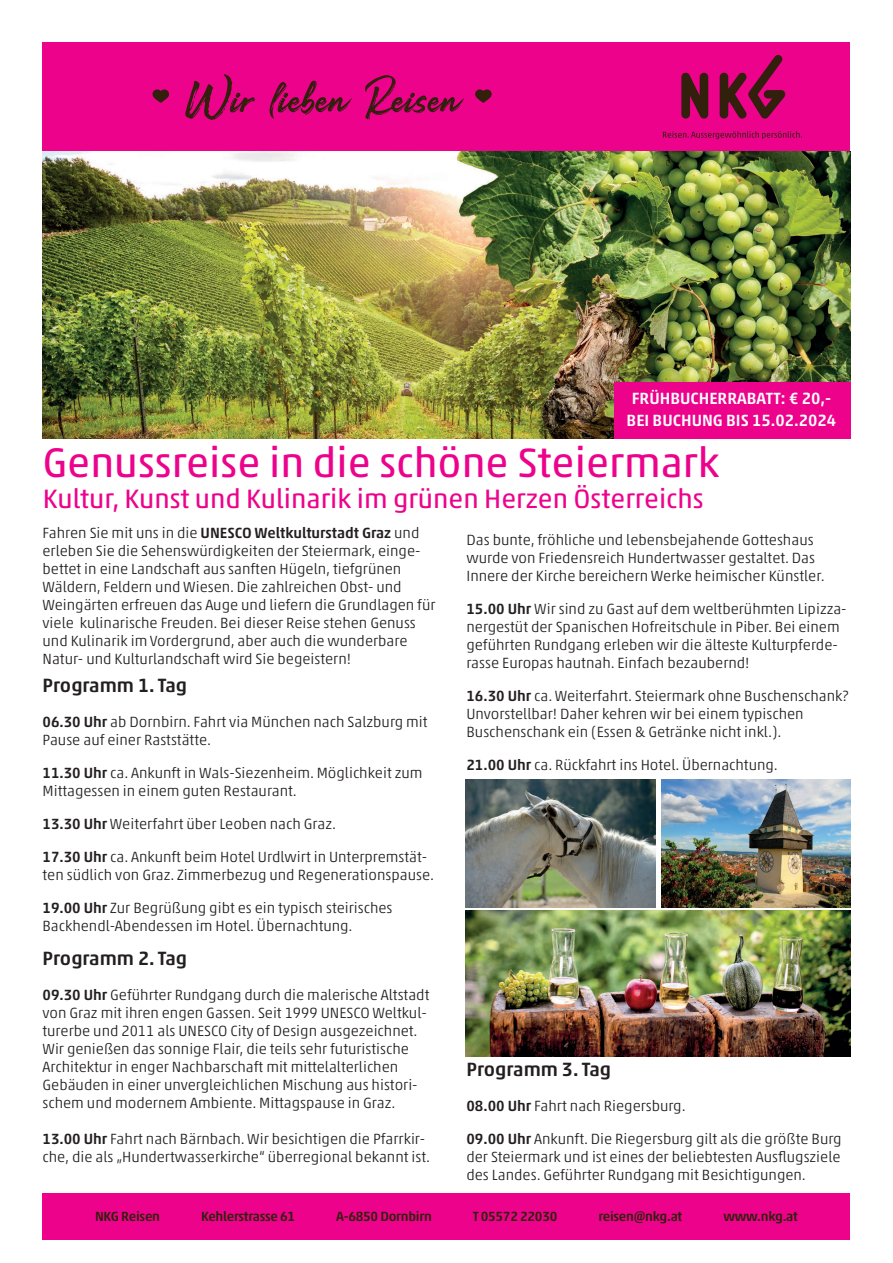
<style>
.page{position:relative;width:893px;height:1263px;background:#fff}
.page>*{position:absolute;margin:0;border:0;box-sizing:border-box;transform-origin:0 0}
.t1{font:42px "Akko Pro";color:#ed028c}
.t2{font:27px "Akko Pro";color:#ed028c}
.t3{font:500 19.5px "Akko Pro";color:#231f20}
.t4{font:500 16.5px/22.5px "Akko Pro";color:#fff;text-align:center}
.t5{font:300 15px/18px "Akko Pro";color:#231f20}
.t6{font:500 13.5px "Akko Pro";letter-spacing:-.02em;color:#321f0c}
.s1{font-weight:500}
</style>
<div class="page">
<img style="left:466px;top:779px;width:189px;height:128px">
<div style="left:43px;top:43px;width:807px;height:109px;background:#ed028c"></div>
<svg style="left:475px;top:89px;width:17px;height:14px"></svg>
<svg style="left:152px;top:89px;width:17px;height:14px"></svg>
<svg style="left:185px;top:74px;width:70px;height:46px"></svg>
<svg style="left:270px;top:81px;width:82px;height:38px"></svg>
<svg style="left:365px;top:75px;width:99px;height:45px"></svg>
<svg style="left:663px;top:131px;width:139px;height:8px"></svg>
<svg style="left:681px;top:72px;width:27px;height:47px"></svg>
<svg style="left:720px;top:55px;width:65px;height:64px"></svg>
<img style="left:43px;top:152px;width:807px;height:287px">
<div style="left:43px;top:1193px;width:807px;height:46px;background:#ed028c"></div>
<img style="left:661px;top:779px;width:190px;height:128px">
<img style="left:466px;top:910px;width:384px;height:147px">
<div style="left:614px;top:382px;width:236px;height:57px;background:#ed028c"></div>
<p class="t4" style="left:627px;top:387px;width:211px">FRÜHBUCHERRABATT: € 20,-<br>BEI BUCHUNG BIS 15.02.2024</p>
<h1 class="t1" style="left:43px;top:437px;width:678px">Genussreise in die schöne Steiermark</h1>
<h2 class="t2" style="left:43px;top:483px;width:662px">Kultur, Kunst und Kulinarik im grünen Herzen Österreichs</h2>
<p class="t5" style="left:43px;top:523px;width:394px">Fahren Sie mit uns in die <span class="s1">UNESCO Weltkulturstadt Graz</span> und erleben Sie die Sehenswürdigkeiten der Steiermark, einge&shy;bettet in eine Landschaft aus sanften Hügeln, tiefgrünen Wäldern, Feldern und Wiesen. Die zahlreichen Obst- und Weingärten erfreuen das Auge und liefern die Grundlagen für viele kulinarische Freuden. Bei dieser Reise stehen Genuss und Kulinarik im Vordergrund, aber auch die wunderbare Natur- und Kulturlandschaft wird Sie begeistern!</p>
<h3 class="t3" style="left:43px;top:674px;width:146px">Programm 1. Tag</h3>
<p class="t5" style="left:43px;top:712px;width:387px"><span class="s1">06.30 Uhr</span> ab Dornbirn. Fahrt via München nach Salzburg mit<br>Pause auf einer Raststätte.</p>
<p class="t5" style="left:43px;top:763px;width:382px"><span class="s1">11.30 Uhr</span> ca. Ankunft in Wals-Siezenheim. Möglichkeit zum<br>Mittagessen in einem guten Restaurant.</p>
<p class="t5" style="left:43px;top:814px;width:295px"><span class="s1">13.30 Uhr</span> Weiterfahrt über Leoben nach Graz.</p>
<p class="t5" style="left:43px;top:847px;width:393px"><span class="s1">17.30 Uhr</span> ca. Ankunft beim Hotel Urdlwirt in Unterpremstät&shy;ten südlich von Graz. Zimmerbezug und Regenerationspause.</p>
<p class="t5" style="left:43px;top:898px;width:351px"><span class="s1">19.00 Uhr</span> Zur Begrüßung gibt es ein typisch steirisches<br>Backhendl-Abendessen im Hotel. Übernachtung.</p>
<h3 class="t3" style="left:43px;top:946px;width:146px">Programm 2. Tag</h3>
<p class="t5" style="left:43px;top:985px;width:388px"><span class="s1">09.30 Uhr</span> Geführter Rundgang durch die malerische Altstadt von Graz mit ihren engen Gassen. Seit 1999 UNESCO Weltkul&shy;turerbe und 2011 als UNESCO City of Design ausgezeichnet.<br>Wir genießen das sonnige Flair, die teils sehr futuristische Architektur in enger Nachbarschaft mit mittelalterlichen Gebäuden in einer unvergleichlichen Mischung aus histori&shy;schem und modernem Ambiente. Mittagspause in Graz.</p>
<p class="t5" style="left:43px;top:1129px;width:389px"><span class="s1">13.00 Uhr</span> Fahrt nach Bärnbach. Wir besichtigen die Pfarrkir&shy;che, die als „Hundertwasserkirche“ überregional bekannt ist.</p>
<p class="t5" style="left:466px;top:531px;width:360px">Das bunte, fröhliche und lebensbejahende Gotteshaus wurde von Friedensreich Hundertwasser gestaltet. Das<br>Innere der Kirche bereichern Werke heimischer Künstler.</p>
<p class="t5" style="left:466px;top:600px;width:382px"><span class="s1">15.00 Uhr</span> Wir sind zu Gast auf dem weltberühmten Lipizza&shy;nergestüt der Spanischen Hofreitschule in Piber. Bei einem geführten Rundgang erleben wir die älteste Kulturpferde&shy;rasse Europas hautnah. Einfach bezaubernd!</p>
<p class="t5" style="left:466px;top:687px;width:384px"><span class="s1">16.30 Uhr</span> ca. Weiterfahrt. Steiermark ohne Buschenschank?<br>Unvorstellbar! Daher kehren wir bei einem typischen<br>Buschenschank ein (Essen &amp; Getränke nicht inkl.).</p>
<p class="t5" style="left:466px;top:756px;width:313px"><span class="s1">21.00 Uhr</span> ca. Rückfahrt ins Hotel. Übernachtung.</p>
<h3 class="t3" style="left:466px;top:1058px;width:146px">Programm 3. Tag</h3>
<p class="t5" style="left:466px;top:1096px;width:221px"><span class="s1">08.00 Uhr</span> Fahrt nach Riegersburg.</p>
<p class="t5" style="left:466px;top:1129px;width:377px;text-align:justify"><span class="s1">09.00 Uhr</span> Ankunft. Die Riegersburg gilt als die größte Burg der Steiermark und ist eines der beliebtesten Ausflugsziele des Landes. Geführter Rundgang mit Besichtigungen.</p>
<p class="t6" style="left:95px;top:1208px;width:67px">NKG Reisen</p>
<p class="t6" style="left:201px;top:1208px;width:96px">Kehlerstrasse 61</p>
<p class="t6" style="left:336px;top:1208px;width:97px">A-6850 Dornbirn</p>
<p class="t6" style="left:473px;top:1208px;width:86px">T 05572 22030</p>
<p class="t6" style="left:598px;top:1208px;width:85px">reisen@nkg.at</p>
<p class="t6" style="left:723px;top:1208px;width:76px">www.nkg.at</p>
</div>
